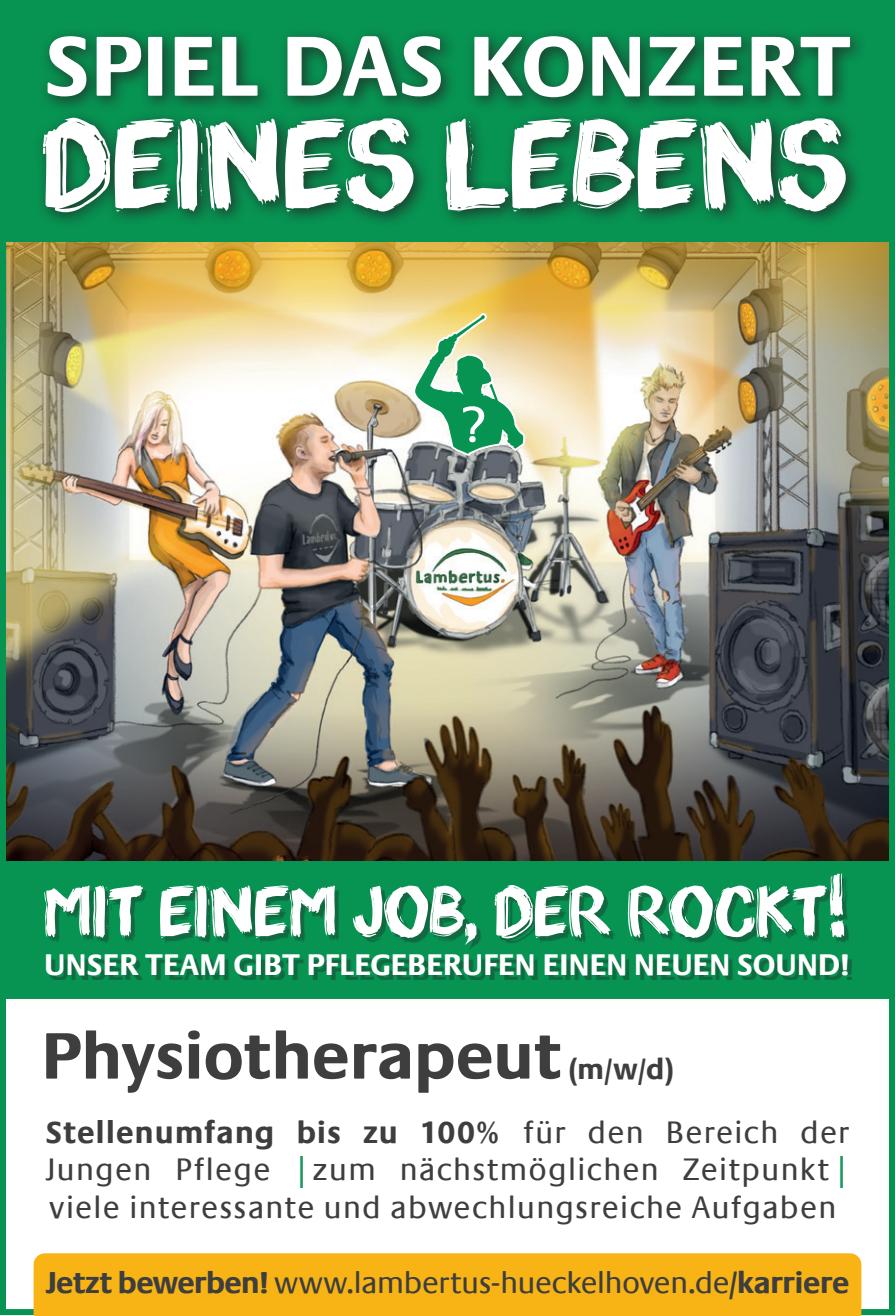
<style>
.page{position:relative;width:895px;height:1316px;background:#fff}
.page>*{position:absolute;margin:0;border:0;box-sizing:border-box;transform-origin:0 0}
.t1{font:116px "appopaint";color:#fff}
.t2{font:700 88px "Praxis LT";letter-spacing:-.01em;color:#fff}
.t3{font:700 68px "Praxis LT";letter-spacing:-.01em;color:#3e3e3f}
.t4{font:65.6px "appopaint";letter-spacing:-.005em;color:#fff}
.t5{font:52px "Praxis LT";color:#fff}
.t6{font:32px/37.2px "Praxis LT";letter-spacing:.03em;color:#3e3e3f;text-align:justify}
.t7{font:31.2px "Praxis LT";letter-spacing:-.02em;color:#3e3e3f}
.t8{font:700 30.8px "Praxis LT";letter-spacing:-.01em;color:#fff}
.t9{font:700 29.6px "Praxis LT";color:#3e3e3f}
.s1{font-weight:700}
.s2{color:#1e9a5f}
</style>
<div class="page">
<img style="left:7px;top:349px;width:881px;height:512px">
<img style="left:7px;top:241px;width:881px;height:108px">
<div style="left:0;top:0;width:894px;height:241px;background:#079352"></div>
<div style="left:33px;top:27px;width:834px;height:202px;background:#231f20;opacity:.75"></div>
<div style="left:0;top:861px;width:894px;height:137px;background:#079352"></div>
<svg style="left:413px;top:312px;width:134px;height:148px;background:#a8c69a"></svg>
<div style="left:0;top:0;width:895px;height:1314px;border:6px solid #079352"></div>
<div style="left:48px;top:877px;width:803px;height:102px;background:#231f20;opacity:.36"></div>
<div style="left:34px;top:1253px;width:827px;height:62px;background:#f7b414"></div>
<h2 class="t2" style="left:44px;top:18px;width:808px">SPIEL DAS KONZERT</h2>
<h1 class="t1" style="left:44px;top:93px;width:806px">DEINES LEBENS</h1>
<h3 class="t5" style="left:459px;top:396px;width:27px">?</h3>
<h3 class="t4" style="left:44px;top:871px;width:809px">MIT EINEM JOB, DER ROCKT!</h3>
<p class="t8" style="left:44px;top:948px;width:806px">UNSER TEAM GIBT PFLEGEBERUFEN EINEN NEUEN SOUND!</p>
<h3 class="t3" style="left:41px;top:1018px;width:522px">Physiotherapeut</h3>
<p class="t9" style="left:568px;top:1052px;width:106px">(m/w/d)</p>
<p class="t6" style="left:45px;top:1114px;width:805px"><span class="s1">Stellenumfang bis zu 100%</span> für den Bereich der Jungen Pflege <span class="s2">|</span>zum nächstmöglichen Zeitpunkt <span class="s2">| </span>viele interessante und abwechlungsreiche Aufgaben</p>
<p class="t7" style="left:45px;top:1265px;width:805px"><span class="s1">Jetzt bewerben!</span> www.lambertus-hueckelhoven.de<span class="s1">/karriere</span></p>
</div>
